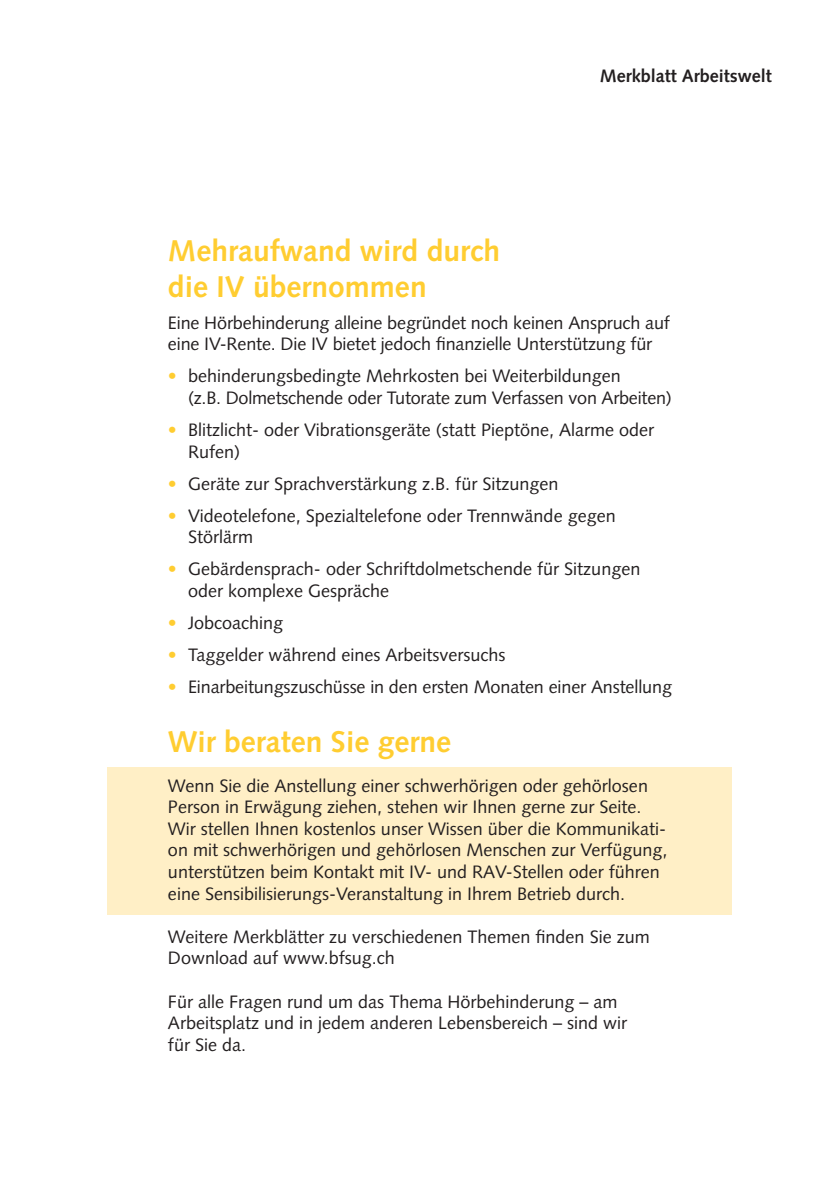
<style>
.page{position:relative;width:840px;height:1191px;background:#fff}
.page>*{position:absolute;margin:0;border:0;box-sizing:border-box;transform-origin:0 0}
.t1{font:700 30px/36px "Syntax LT Pro";color:#ffcd31}
.t2{font:18px/21.6px "Syntax LT Pro";color:#231f20}
.t3{font:700 18px "Syntax LT Pro";color:#231f20}
.s1{color:#ffcd31}
</style>
<div class="page">
<div style="left:108px;top:767px;width:623px;height:147px;background:#ffefc6"></div>
<p class="t3" style="left:599px;top:65px;width:173px">Merkblatt Arbeitswelt</p>
<h1 class="t1" style="left:168px;top:232px;width:333px">Mehraufwand wird durch die IV übernommen</h1>
<p class="t2" style="left:168px;top:312px;width:503px">Eine Hörbehinderung alleine begründet noch keinen Anspruch auf eine IV-Rente. Die IV bietet jedoch finanzielle Unterstützung für</p>
<p class="t2" style="left:188px;top:365px;width:485px;text-indent:-20px"><span class="s1">•</span> behinderungsbedingte Mehrkosten bei Weiterbildungen<br>(z.B. Dolmetschende oder Tutorate zum Verfassen von Arbeiten)</p>
<p class="t2" style="left:188px;top:419px;width:467px;text-indent:-20px"><span class="s1">•</span> Blitzlicht- oder Vibrationsgeräte (statt Pieptöne, Alarme oder<br>Rufen)</p>
<p class="t2" style="left:168px;top:472px;width:392px"><span class="s1">•</span> Geräte zur Sprachverstärkung z.B. für Sitzungen</p>
<p class="t2" style="left:188px;top:504px;width:429px;text-indent:-20px"><span class="s1">•</span> Videotelefone, Spezialtelefone oder Trennwände gegen<br>Störlärm</p>
<p class="t2" style="left:188px;top:558px;width:453px;text-indent:-20px"><span class="s1">•</span> Gebärdensprach- oder Schriftdolmetschende für Sitzungen oder komplexe Gespräche</p>
<p class="t2" style="left:168px;top:612px;width:117px"><span class="s1">•</span> Jobcoaching</p>
<p class="t2" style="left:168px;top:644px;width:339px"><span class="s1">•</span> Taggelder während eines Arbeitsversuchs</p>
<p class="t2" style="left:168px;top:676px;width:505px"><span class="s1">•</span> Einarbeitungszuschüsse in den ersten Monaten einer Anstellung</p>
<h1 class="t1" style="left:168px;top:723px;width:284px">Wir beraten Sie gerne</h1>
<p class="t2" style="left:168px;top:774px;width:500px">Wenn Sie die Anstellung einer schwerhörigen oder gehörlosen Person in Erwägung ziehen, stehen wir Ihnen gerne zur Seite.<br>Wir stellen Ihnen kostenlos unser Wissen über die Kommunikati&shy;on mit schwerhörigen und gehörlosen Menschen zur Verfügung, unterstützen beim Kontakt mit IV- und RAV-Stellen oder führen eine Sensibilisierungs-Veranstaltung in Ihrem Betrieb durch.</p>
<p class="t2" style="left:168px;top:926px;width:483px">Weitere Merkblätter zu verschiedenen Themen finden Sie zum<br>Download auf www.bfsug.ch</p>
<p class="t2" style="left:168px;top:990px;width:460px">Für alle Fragen rund um das Thema Hörbehinderung – am<br>Arbeitsplatz und in jedem anderen Lebensbereich – sind wir für Sie da.</p>
</div>
